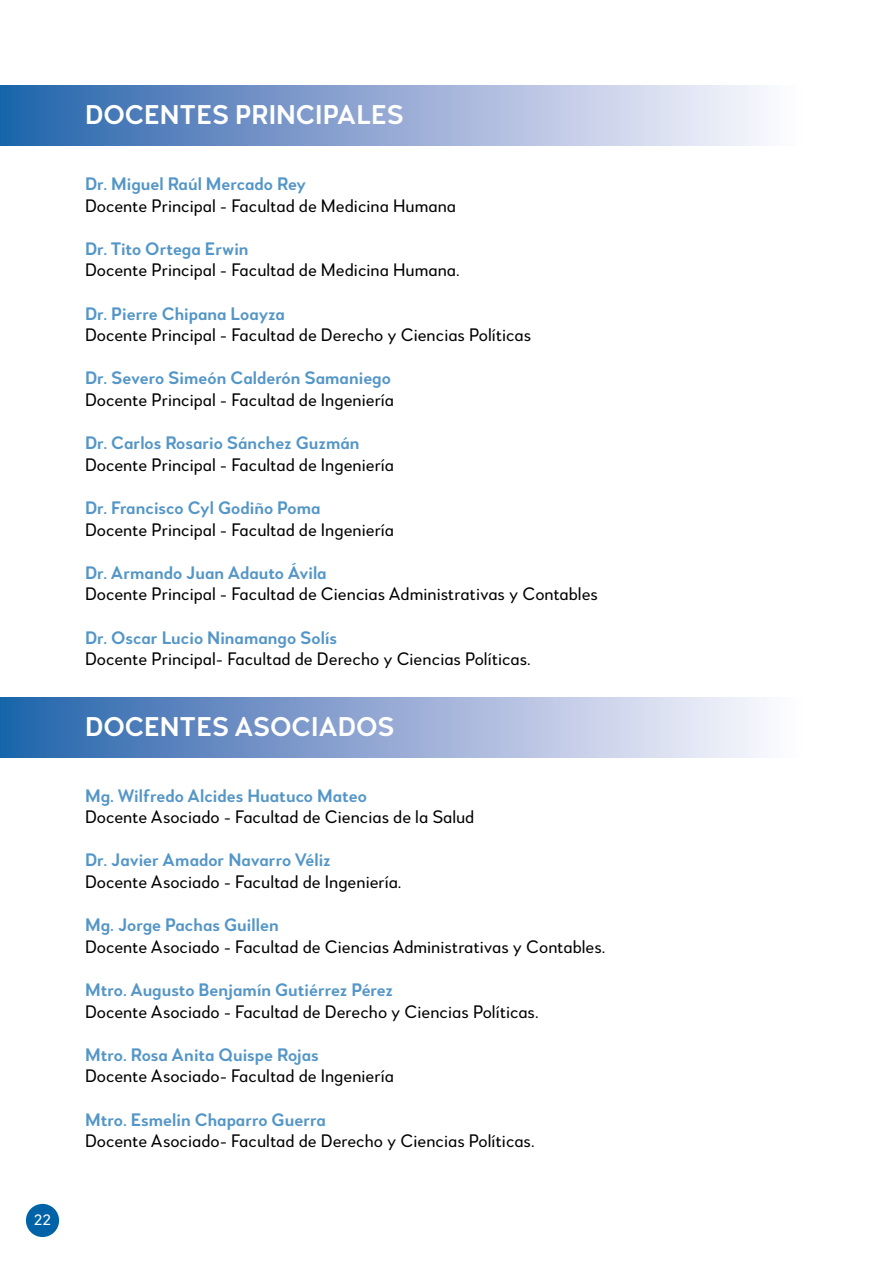
<style>
.page{position:relative;width:893px;height:1263px;background:#fff}
.page>*{position:absolute;margin:0;border:0;box-sizing:border-box;transform-origin:0 0}
.t1{font:600 27px "Woodford Bourne Pro";color:#fff}
.t2{font:18px "Woodford Bourne Pro";color:#000}
.t3{font:600 18px "Woodford Bourne Pro";color:#5496c7}
.t4{font:15px "Woodford Bourne Pro";color:#fff}
</style>
<div class="page">
<div style="left:0;top:698px;width:808px;height:60px;background:linear-gradient(to right,#2661ab,#fffcff)"></div>
<div style="left:0;top:85px;width:808px;height:60px;background:linear-gradient(to right,#2661ab,#fffcff)"></div>
<div style="left:26px;top:1204px;width:33px;height:33px;background:#0063a8;border-radius:50%"></div>
<p class="t4" style="left:34px;top:1211px;width:19px">22</p>
<h1 class="t1" style="left:85px;top:98px;width:321px">DOCENTES PRINCIPALES</h1>
<p class="t3" style="left:85px;top:173px;width:223px">Dr. Miguel Raúl Mercado Rey</p>
<p class="t2" style="left:85px;top:195px;width:373px">Docente Principal - Facultad de Medicina Humana</p>
<p class="t3" style="left:85px;top:237px;width:165px">Dr. Tito Ortega Erwin</p>
<p class="t2" style="left:85px;top:259px;width:376px">Docente Principal - Facultad de Medicina Humana.</p>
<p class="t3" style="left:85px;top:302px;width:201px">Dr. Pierre Chipana Loayza</p>
<p class="t2" style="left:85px;top:324px;width:448px">Docente Principal - Facultad de Derecho y Ciencias Políticas</p>
<p class="t3" style="left:85px;top:367px;width:307px">Dr. Severo Simeón Calderón Samaniego</p>
<p class="t2" style="left:85px;top:389px;width:311px">Docente Principal - Facultad de Ingeniería</p>
<p class="t3" style="left:85px;top:432px;width:276px">Dr. Carlos Rosario Sánchez Guzmán</p>
<p class="t2" style="left:85px;top:454px;width:311px">Docente Principal - Facultad de Ingeniería</p>
<p class="t3" style="left:85px;top:497px;width:237px">Dr. Francisco Cyl Godiño Poma</p>
<p class="t2" style="left:85px;top:519px;width:311px">Docente Principal - Facultad de Ingeniería</p>
<p class="t3" style="left:85px;top:561px;width:243px">Dr. Armando Juan Adauto Ávila</p>
<p class="t2" style="left:85px;top:583px;width:514px">Docente Principal - Facultad de Ciencias Administrativas y Contables</p>
<p class="t3" style="left:85px;top:626px;width:253px">Dr. Oscar Lucio Ninamango Solís</p>
<p class="t2" style="left:85px;top:648px;width:447px">Docente Principal- Facultad de Derecho y Ciencias Políticas.</p>
<h1 class="t1" style="left:85px;top:710px;width:311px">DOCENTES ASOCIADOS</h1>
<p class="t3" style="left:85px;top:784px;width:283px">Mg. Wilfredo Alcides Huatuco Mateo</p>
<p class="t2" style="left:85px;top:806px;width:391px">Docente Asociado - Facultad de Ciencias de la Salud</p>
<p class="t3" style="left:85px;top:849px;width:247px">Dr. Javier Amador Navarro Véliz</p>
<p class="t2" style="left:85px;top:871px;width:318px">Docente Asociado - Facultad de Ingeniería.</p>
<p class="t3" style="left:85px;top:914px;width:195px">Mg. Jorge Pachas Guillen</p>
<p class="t2" style="left:85px;top:936px;width:522px">Docente Asociado - Facultad de Ciencias Administrativas y Contables.</p>
<p class="t3" style="left:85px;top:979px;width:310px">Mtro. Augusto Benjamín Gutiérrez Pérez</p>
<p class="t2" style="left:85px;top:1001px;width:455px">Docente Asociado - Facultad de Derecho y Ciencias Políticas.</p>
<p class="t3" style="left:85px;top:1043px;width:235px">Mtro. Rosa Anita Quispe Rojas</p>
<p class="t2" style="left:85px;top:1065px;width:310px">Docente Asociado- Facultad de Ingeniería</p>
<p class="t3" style="left:85px;top:1108px;width:242px">Mtro. Esmelin Chaparro Guerra</p>
<p class="t2" style="left:85px;top:1130px;width:451px">Docente Asociado- Facultad de Derecho y Ciencias Políticas.</p>
</div>
